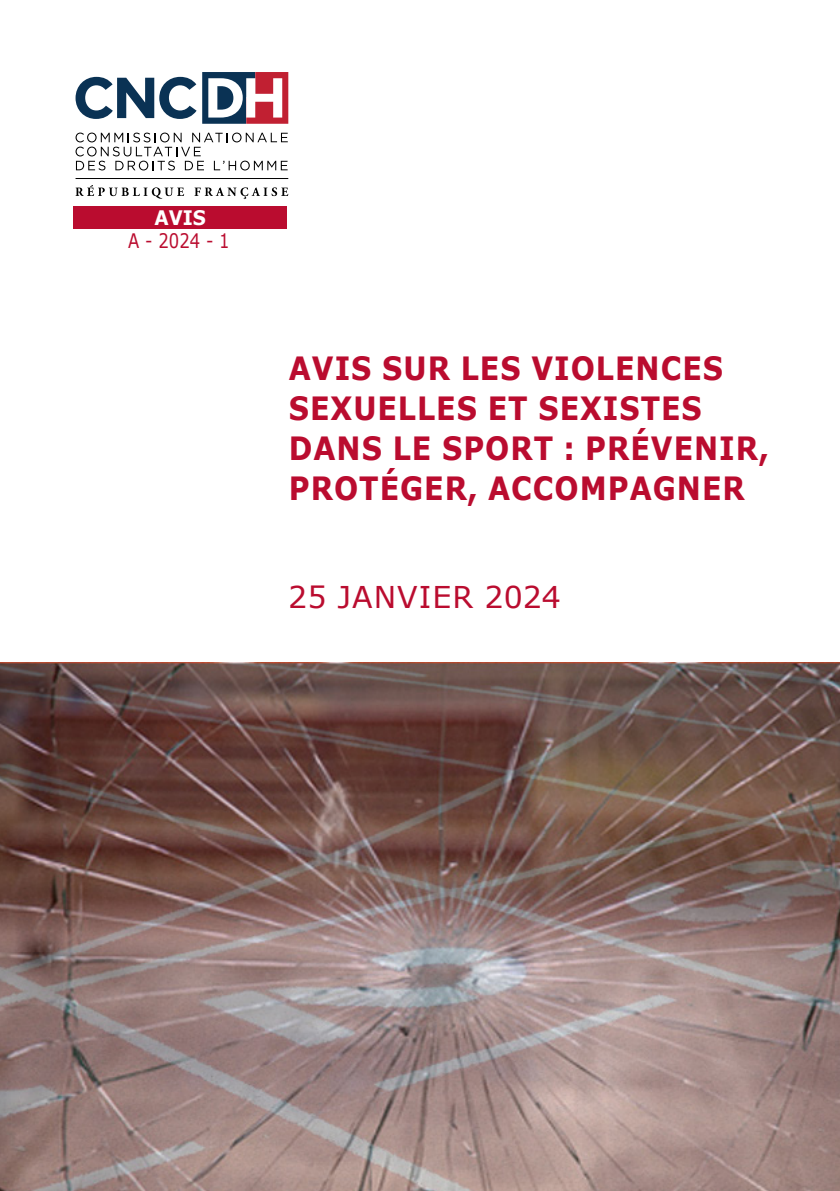
<style>
.page{position:relative;width:840px;height:1191px;background:#fff}
.page>*{position:absolute;margin:0;border:0;box-sizing:border-box;transform-origin:0 0}
.H_-_Titre_de_l_avis{font:700 32px/40px "Verdana";letter-spacing:.035em;color:#ba0c2f;scale:.89 1}
.H_-_Titre_de_l_avis-2{font:30px "Verdana";letter-spacing:.03em;color:#ba0c2f}
.Numéro_du_document{font:20px "Verdana";color:#ba0c2f;scale:.82 1}
.Numéro_du_document-2{font:700 20px "Verdana";color:#fff;scale:.92 1}
</style>
<div class="page">
<svg style="left:75px;top:77px;width:121px;height:42px"></svg>
<svg style="left:202px;top:72px;width:86px;height:52px"></svg>
<hr style="left:75px;top:178px;width:213px;height:1px;background:#000">
<svg style="left:75px;top:133px;width:212px;height:37px"></svg>
<svg style="left:75px;top:185px;width:109px;height:14px"></svg>
<svg style="left:194px;top:187px;width:94px;height:12px"></svg>
<img style="left:0;top:662px;width:839px;height:529px">
<div style="left:73px;top:206px;width:214px;height:22px;background:#ba0c2f"></div>
<p class="Numéro_du_document-2" style="left:154px;top:203px;width:57px">AVIS</p>
<p class="Numéro_du_document" style="left:128px;top:226px;width:125px">A - 2024 - 1</p>
<p class="H_-_Titre_de_l_avis" style="left:289px;top:348px;width:489px">AVIS SUR LES VIOLENCES</p>
<p class="H_-_Titre_de_l_avis" style="left:289px;top:388px;width:465px">SEXUELLES ET SEXISTES</p>
<p class="H_-_Titre_de_l_avis" style="left:289px;top:428px;width:540px">DANS LE SPORT : PRÉVENIR,<br>PROTÉGER, ACCOMPAGNER</p>
<p class="H_-_Titre_de_l_avis-2" style="left:288px;top:577px;width:274px">25 JANVIER 2024</p>
</div>
